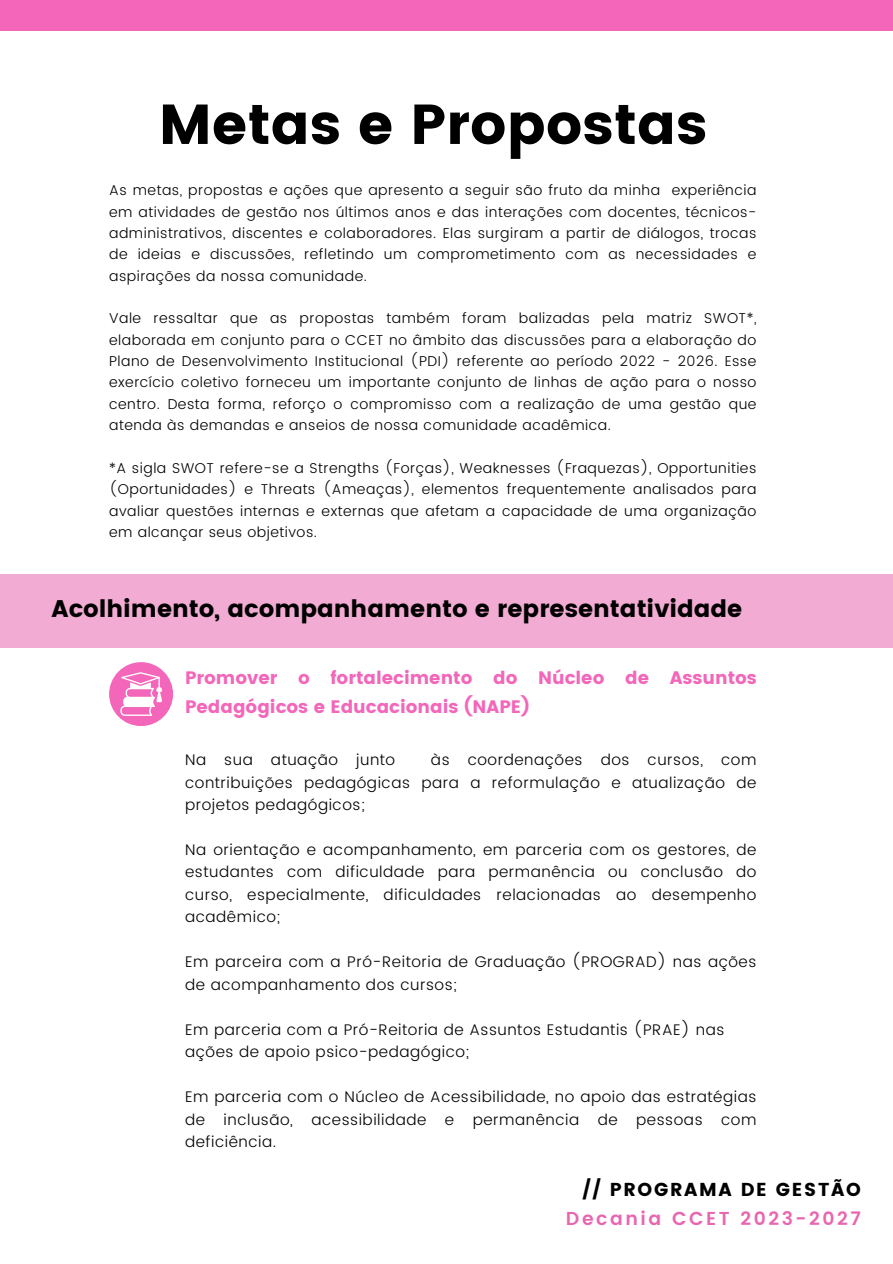
<style>
.page{position:relative;width:893px;height:1264px;background:#fff}
.page>*{position:absolute;margin:0;border:0;box-sizing:border-box;transform-origin:0 0}
.t1{font:56.1px "Poppins";color:#000}
.t2{font:24px "Poppins";color:#000}
.t3{font:600 18.75px "Poppins";letter-spacing:.135em;color:#e866b0}
.t4{font:18.75px "Poppins";letter-spacing:.09em;color:#000}
.t5{font:18px/29.2px "Poppins";color:#f366ba}
.t6{font:300 15.3px/22.5px "Poppins";letter-spacing:.035em;color:#000;text-align:justify}
.t7{font:300 14.25px/21.3px "Poppins";letter-spacing:.035em;color:#000;text-align:justify}
</style>
<div class="page">
<div style="left:0;top:0;width:892px;height:31px;background:#f366ba"></div>
<div style="left:109px;top:662px;width:64px;height:64px;background:#f366ba;border-radius:50%"></div>
<svg style="left:120px;top:672px;width:42px;height:44px"></svg>
<div style="left:0;top:574px;width:892px;height:73px;background:#f2abd3"></div>
<p class="t1" style="left:159px;top:92px;width:550px">Metas e Propostas</p>
<p class="t7" style="left:109px;top:180px;width:648px">As metas, propostas e ações que apresento a seguir são fruto da minha experiência em atividades de gestão nos últimos anos e das interações com docentes, técnicos&shy;administrativos, discentes e colaboradores. Elas surgiram a partir de diálogos, trocas de ideias e discussões, refletindo um comprometimento com as necessidades e aspirações da nossa comunidade.</p>
<p class="t7" style="left:109px;top:308px;width:648px">Vale ressaltar que as propostas também foram balizadas pela matriz SWOT*, elaborada em conjunto para o CCET no âmbito das discussões para a elaboração do Plano de Desenvolvimento Institucional (PDI) referente ao período 2022 - 2026. Esse exercício coletivo forneceu um importante conjunto de linhas de ação para o nosso centro. Desta forma, reforço o compromisso com a realização de uma gestão que atenda às demandas e anseios de nossa comunidade acadêmica.</p>
<p class="t7" style="left:109px;top:457px;width:648px">*A sigla SWOT refere-se a Strengths (Forças), Weaknesses (Fraquezas), Opportunities (Oportunidades) e Threats (Ameaças), elementos frequentemente analisados para avaliar questões internas e externas que afetam a capacidade de uma organização em alcançar seus objetivos.</p>
<p class="t2" style="left:52px;top:594px;width:692px">Acolhimento, acompanhamento e representatividade</p>
<p class="t5" style="left:185px;top:663px;width:573px">Promover o fortalecimento do Núcleo de Assuntos<br>Pedagógicos e Educacionais (NAPE)</p>
<p class="t6" style="left:185px;top:748px;width:572px;text-indent:246px">às coordenações dos cursos, com contribuições pedagógicas para a reformulação e atualização de projetos pedagógicos;</p>
<p class="t6" style="left:185px;top:838px;width:572px">Na orientação e acompanhamento, em parceria com os gestores, de estudantes com dificuldade para permanência ou conclusão do curso, especialmente, dificuldades relacionadas ao desempenho acadêmico;</p>
<p class="t6" style="left:185px;top:950px;width:572px">Em parceira com a Pró-Reitoria de Graduação (PROGRAD) nas ações de acompanhamento dos cursos;</p>
<p class="t6" style="left:185px;top:1018px;width:540px">Em parceria com a Pró-Reitoria de Assuntos Estudantis (PRAE) nas ações de apoio psico-pedagógico;</p>
<p class="t6" style="left:185px;top:1085px;width:572px">Em parceria com o Núcleo de Acessibilidade, no apoio das estratégias de inclusão, acessibilidade e permanência de pessoas com deficiência.</p>
<p class="t6" style="left:185px;top:748px;width:212px">Na sua atuação junto</p>
<p class="t4" style="left:582px;top:1178px;width:280px">// PROGRAMA DE GESTÃO</p>
<p class="t3" style="left:566px;top:1207px;width:296px">Decania CCET 2023-2027</p>
</div>
